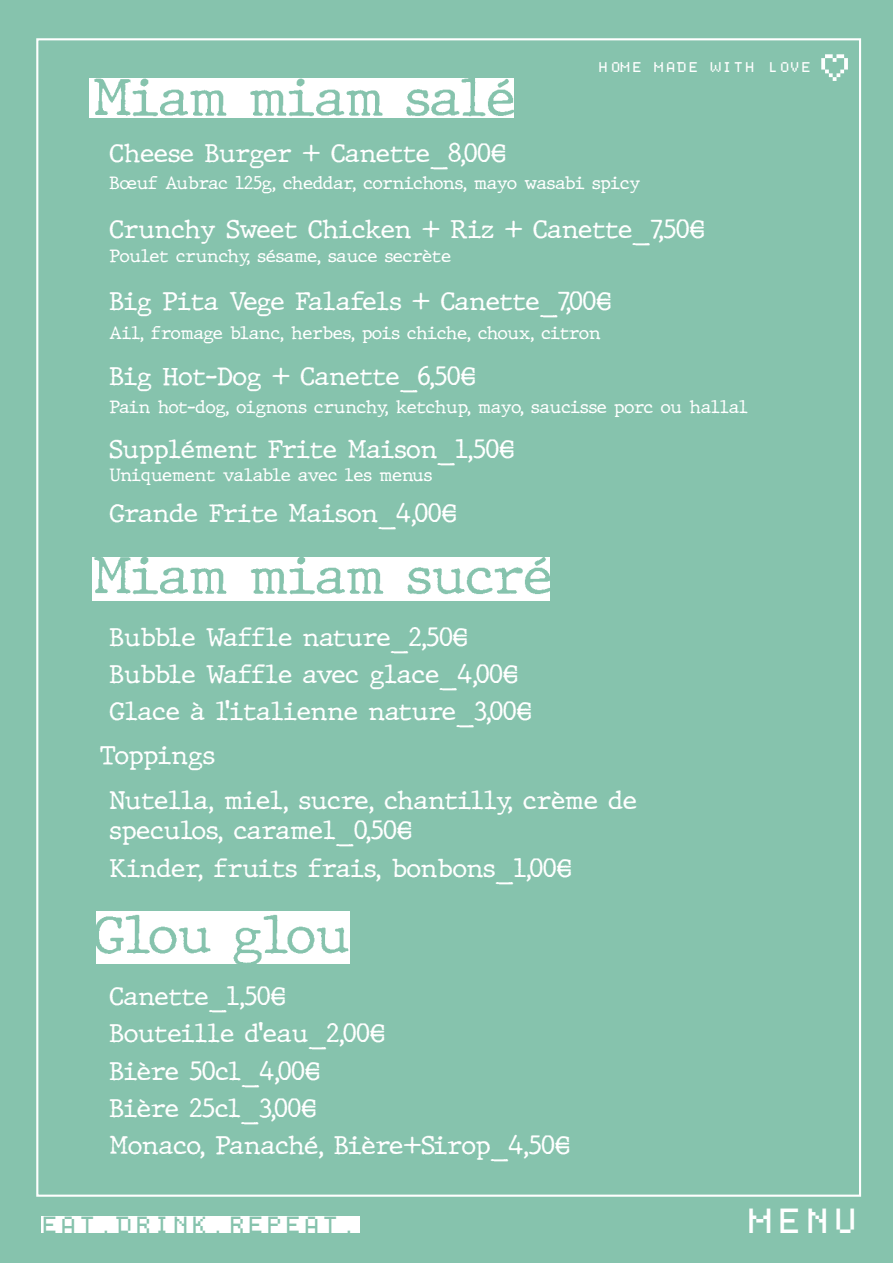
<style>
.page{position:relative;width:893px;height:1263px;background:#86c3ad}
.page>*{position:absolute;margin:0;border:0;box-sizing:border-box;transform-origin:0 0}
.t1{font:51px "JMH Typewriter";color:#86c3ad}
.t2{font:27.9px "Dogica";color:#fff}
.t3{font:24.75px/37.3px "JMH Typewriter";color:#fff}
.t4{font:18.67px "Dogica";color:#86c3ad}
.t5{font:17.25px "JMH Typewriter";color:#fff}
.t6{font:11.25px "Dogica";color:#fff}
</style>
<div class="page">
<div style="left:42px;top:1216px;width:318px;height:17px;background:#fff"></div>
<div style="left:89px;top:78px;width:425px;height:40px;background:#fff"></div>
<div style="left:93px;top:557px;width:457px;height:44px;background:#fff"></div>
<div style="left:96px;top:911px;width:254px;height:53px;background:#fff"></div>
<svg style="left:821px;top:54px;width:27px;height:27px"></svg>
<h1 class="t1" style="left:93px;top:66px;width:424px">Miam miam salé</h1>
<p class="t6" style="left:598px;top:62px;width:216px">HOME MADE WITH LOVE</p>
<p class="t3" style="left:110px;top:137px;width:398px">Cheese Burger + Canette_8,00€</p>
<p class="t5" style="left:110px;top:172px;width:532px">Bœuf Aubrac 125g, cheddar, cornichons, mayo wasabi spicy</p>
<p class="t3" style="left:110px;top:213px;width:596px">Crunchy Sweet Chicken + Riz + Canette_7,50€</p>
<p class="t5" style="left:110px;top:246px;width:343px">Poulet crunchy, sésame, sauce secrète</p>
<p class="t3" style="left:110px;top:285px;width:503px">Big Pita Vege Falafels + Canette_7,00€</p>
<p class="t5" style="left:110px;top:322px;width:492px">Ail, fromage blanc, herbes, pois chiche, choux, citron</p>
<p class="t3" style="left:110px;top:360px;width:367px">Big Hot-Dog + Canette_6,50€</p>
<p class="t5" style="left:110px;top:397px;width:640px">Pain hot-dog, oignons crunchy, ketchup, mayo, saucisse porc ou hallal</p>
<p class="t3" style="left:110px;top:433px;width:406px">Supplément Frite Maison_1,50€</p>
<p class="t3" style="left:110px;top:497px;width:348px">Grande Frite Maison_4,00€</p>
<p class="t5" style="left:110px;top:465px;width:324px">Uniquement valable avec les menus</p>
<h1 class="t1" style="left:93px;top:544px;width:461px">Miam miam sucré</h1>
<p class="t3" style="left:110px;top:620px;width:423px">Bubble Waffle nature_2,50€<br>Bubble Waffle avec glace_4,00€<br>Glace à l’italienne nature_3,00€</p>
<p class="t3" style="left:100px;top:739px;width:117px">Toppings</p>
<p class="t3" style="left:110px;top:788px;width:529px;line-height:29.7px">Nutella, miel, sucre, chantilly, crème de speculos, caramel_0,50€</p>
<p class="t3" style="left:110px;top:852px;width:463px">Kinder, fruits frais, bonbons_1,00€</p>
<h1 class="t1" style="left:93px;top:903px;width:258px">Glou glou</h1>
<p class="t3" style="left:110px;top:980px;width:462px">Canette_1,50€<br>Bouteille d’eau_2,00€<br>Bière 50cl_4,00€<br>Bière 25cl_3,00€<br>Monaco, Panaché, Bière+Sirop_4,50€</p>
<p class="t4" style="left:42px;top:1216px;width:320px">EAT.DRINK.REPEAT.</p>
<p class="t2" style="left:749px;top:1208px;width:113px">MENU</p>
</div>
